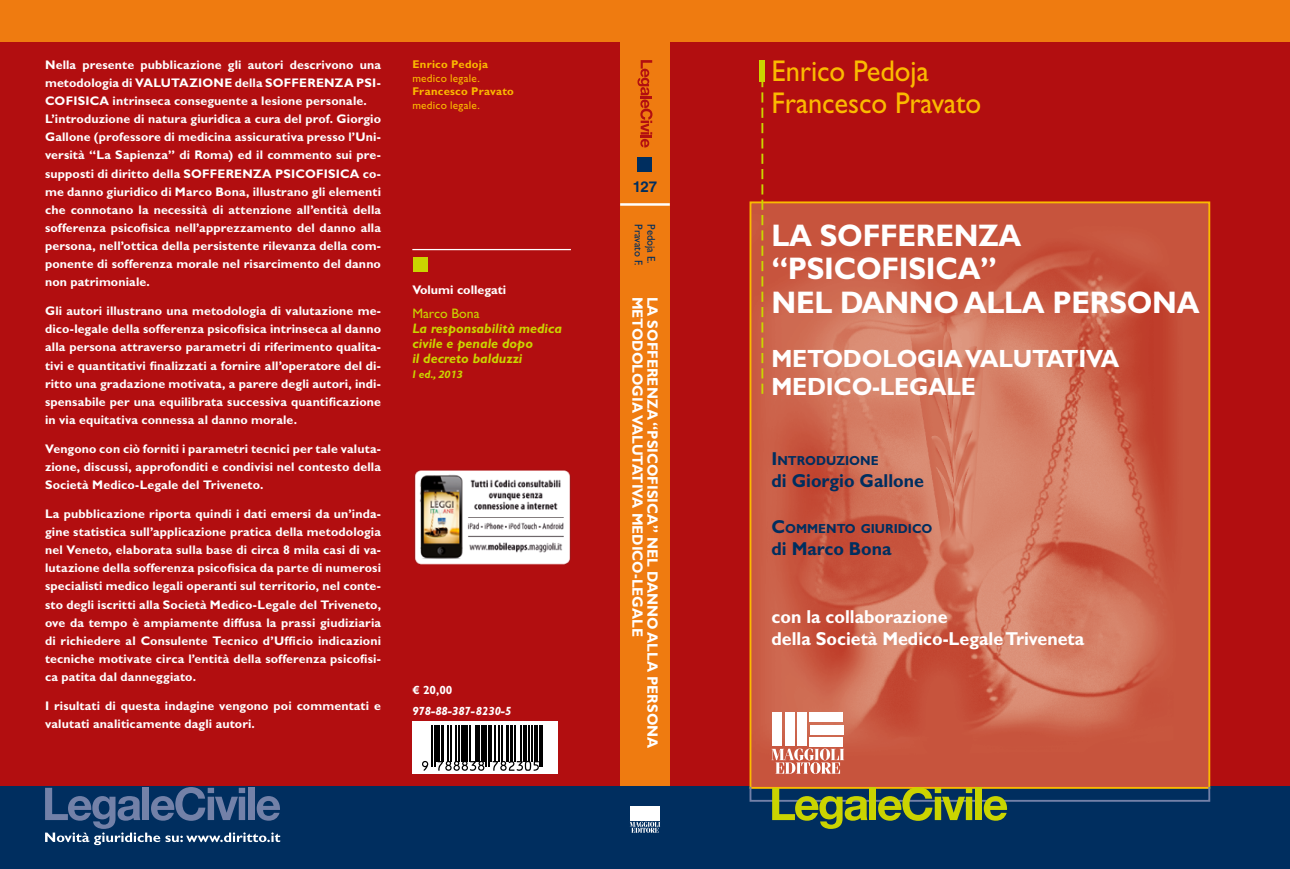
<style>
.page{position:relative;width:1290px;height:869px;background:#fff}
.page>*{position:absolute;margin:0;border:0;box-sizing:border-box;transform-origin:0 0}
.t1{font:700 31.25px/33.8px "Gill Sans Std";letter-spacing:-.01em;color:#fff;scale:.94 1}
.t2{font:30px/32.5px "Gill Sans Std";letter-spacing:-.005em;color:#fbba00;scale:.95 1}
.t3{font:700 25px/28.8px "Gill Sans Std";letter-spacing:-.01em;color:#fff;scale:.95 1}
.t4{font:700 18.75px/22.5px "Gill Sans Std";color:#fff;scale:.95 1}
.t5{font:700 18.75px "Gill Sans Std";color:#002e5f;scale:.95 1}
.t6{font:700 15px/15px "Gill Sans Std";color:#fff;scale:.95 1}
.t7{font:700 15px "Helvetica LT Std";color:#002e5f}
.t8{font:italic 700 13.75px/15px "Gill Sans Std";color:#cad400}
.t9{font:13.75px "Gill Sans Std";color:#cad400}
.t10{font:700 13.12px "Gill Sans Std";color:#002e5f;scale:.95 1}
.t11{font:700 12.5px/18.1px "Gill Sans Std";letter-spacing:.01em;color:#fff;text-align:justify}
.t12{font:italic 700 11.88px "Gill Sans Std";color:#fff}
.t13{font:700 11.88px "Gill Sans Std";color:#fff}
.t14{font:700 11.25px "Gill Sans Std";color:#fbba00}
.t15{font:11.25px "Gill Sans Std";letter-spacing:.025em;color:#fbba00}
.t16{font:11.25px "Gill Sans Std";letter-spacing:-.005em;color:#002e5f;scale:.95 1}
.t17{font:italic 700 11.25px "Gill Sans Std";color:#cad400}
.s1{font-family:"Myriad Pro"}
.s2{font-size:18.75px}
</style>
<div class="page">
<div style="left:0;top:0;width:1290px;height:868px;background:#b20e10"></div>
<div style="left:0;top:0;width:1290px;height:42px;background:#ef7b10"></div>
<div style="left:620px;top:0;width:50px;height:859px;background:#ef7b10"></div>
<div style="left:638px;top:157px;width:14px;height:15px;background:#002e5f"></div>
<div style="left:0;top:786px;width:1290px;height:82px;background:#002e5f"></div>
<hr style="left:646px;top:816px;width:14px;height:4px;background:#fff">
<hr style="left:646px;top:811px;width:14px;height:4px;background:#fff">
<svg style="left:646px;top:806px;width:14px;height:3px"></svg>
<svg style="left:630px;top:821px;width:30px;height:11px"></svg>
<hr style="left:640px;top:805px;width:4px;height:15px;background:#fff">
<hr style="left:635px;top:805px;width:4px;height:15px;background:#fff">
<hr style="left:630px;top:805px;width:4px;height:15px;background:#fff">
<hr style="left:620px;top:203px;width:50px;height:3px;background:#fff">
<svg style="left:637px;top:60px;width:15px;height:88px"></svg>
<svg style="left:45px;top:787px;width:235px;height:57px"></svg>
<div style="left:413px;top:257px;width:15px;height:15px;background:#cad400"></div>
<hr style="left:412px;top:249px;width:159px;height:1px;background:#fff">
<img style="left:414px;top:470px;width:157px;height:95px">
<svg style="left:412px;top:721px;width:146px;height:52px;background:#cacaca"></svg>
<svg style="left:422px;top:760px;width:6px;height:10px"></svg>
<hr style="left:432px;top:725px;width:1px;height:41px;background:#000">
<hr style="left:434px;top:725px;width:1px;height:41px;background:#000">
<hr style="left:436px;top:725px;width:4px;height:35px;background:#000">
<hr style="left:441px;top:725px;width:2px;height:35px;background:#000">
<hr style="left:447px;top:725px;width:1px;height:35px;background:#000">
<hr style="left:451px;top:725px;width:1px;height:35px;background:#000">
<hr style="left:455px;top:725px;width:1px;height:35px;background:#000">
<hr style="left:459px;top:725px;width:1px;height:35px;background:#000">
<hr style="left:461px;top:725px;width:2px;height:35px;background:#000">
<hr style="left:464px;top:725px;width:4px;height:35px;background:#000">
<hr style="left:469px;top:725px;width:1px;height:35px;background:#000">
<hr style="left:475px;top:725px;width:1px;height:35px;background:#000">
<svg style="left:438px;top:760px;width:46px;height:10px"></svg>
<hr style="left:477px;top:725px;width:3px;height:35px;background:#000">
<hr style="left:481px;top:725px;width:3px;height:35px;background:#000">
<hr style="left:485px;top:725px;width:2px;height:41px;background:#000">
<hr style="left:488px;top:725px;width:1px;height:41px;background:#000">
<hr style="left:490px;top:725px;width:1px;height:35px;background:#000">
<hr style="left:495px;top:725px;width:1px;height:35px;background:#000">
<hr style="left:498px;top:725px;width:1px;height:35px;background:#000">
<hr style="left:502px;top:725px;width:1px;height:35px;background:#000">
<hr style="left:507px;top:725px;width:2px;height:35px;background:#000">
<hr style="left:510px;top:725px;width:2px;height:35px;background:#000">
<hr style="left:515px;top:725px;width:1px;height:35px;background:#000">
<hr style="left:521px;top:725px;width:1px;height:35px;background:#000">
<hr style="left:523px;top:725px;width:3px;height:35px;background:#000">
<hr style="left:529px;top:725px;width:1px;height:35px;background:#000">
<svg style="left:492px;top:760px;width:47px;height:10px"></svg>
<hr style="left:531px;top:725px;width:1px;height:35px;background:#000">
<hr style="left:535px;top:725px;width:3px;height:35px;background:#000">
<hr style="left:539px;top:725px;width:1px;height:41px;background:#000">
<hr style="left:542px;top:725px;width:1px;height:41px;background:#000">
<img style="left:752px;top:204px;width:455px;height:581px">
<div style="left:809px;top:736px;width:34px;height:10px;background:#fff"></div>
<div style="left:809px;top:724px;width:34px;height:10px;background:#fff"></div>
<div style="left:809px;top:712px;width:34px;height:9px;background:#fff"></div>
<svg style="left:771px;top:748px;width:73px;height:25px;background:#dd9789"></svg>
<div style="left:797px;top:712px;width:10px;height:34px;background:#fff"></div>
<div style="left:785px;top:712px;width:9px;height:34px;background:#fff"></div>
<div style="left:772px;top:712px;width:10px;height:34px;background:#fff"></div>
<div style="left:759px;top:60px;width:6px;height:22px;background:#cad400"></div>
<svg style="left:761px;top:82px;width:2px;height:311px"></svg>
<svg style="left:772px;top:787px;width:95px;height:41px"></svg>
<div style="left:870px;top:787px;width:6px;height:32px;background:#cad400"></div>
<svg style="left:878px;top:786px;width:94px;height:34px"></svg>
<div style="left:975px;top:787px;width:7px;height:32px;background:#cad400"></div>
<svg style="left:984px;top:796px;width:23px;height:24px"></svg>
<p class="t11" style="left:45px;top:55px;width:337px">Nella presente pubblicazione gli autori descrivono una metodologia di VALUTAZIONE</p>
<p class="t11" style="left:235px;top:73px;width:41px">della SOFFERENZA</p>
<p class="t11" style="left:356px;top:73px;width:26px">PSI-</p>
<p class="t11" style="left:45px;top:92px;width:337px;text-align:left;text-indent:68px">intrinseca conseguente a lesione personale.<br>L’introduzione di natura giuridica a cura del prof. Giorgio Gallone (professore di medicina assicurativa presso l’Uni&shy;versità “La Sapienza” di Roma) ed il commento sui pre&shy;supposti di diritto della SOFFERENZA</p>
<p class="t11" style="left:45px;top:92px;width:9px">COFISICA</p>
<p class="t11" style="left:275px;top:164px;width:17px">PSICOFISICA</p>
<p class="t11" style="left:45px;top:164px;width:337px;text-indent:318px">co&shy;me danno giuridico di Marco Bona, illustrano gli elementi che connotano la necessità di attenzione all’entità della sofferenza psicofisica nell’apprezzamento del danno alla persona, nell’ottica della persistente rilevanza della com&shy;ponente di sofferenza morale nel risarcimento del danno non patrimoniale.</p>
<p class="t11" style="left:45px;top:302px;width:337px">Gli autori illustrano una metodologia di valutazione me&shy;dico-legale della sofferenza psicofisica intrinseca al danno alla persona attraverso parametri di riferimento qualita&shy;tivi e quantitativi finalizzati a fornire all’operatore del di&shy;ritto una gradazione motivata, a parere degli autori, indi&shy;spensabile per una equilibrata successiva quantificazione in via equitativa connessa al danno morale.</p>
<p class="t11" style="left:45px;top:439px;width:337px">Vengono con ciò forniti i parametri tecnici per tale valuta&shy;zione, discussi, approfonditi e condivisi nel contesto della Società M edico-Legale del Triveneto.</p>
<p class="t11" style="left:45px;top:504px;width:337px">La pubblicazione riporta quindi i dati emersi da un’inda&shy;gine statistica sull’applicazione pratica della metodologia nel Veneto, elaborata sulla base di circa 8 mila casi di va&shy;lutazione della sofferenza psicofisica da parte di numerosi specialisti medico legali operanti sul territorio, nel conte&shy;sto degli iscritti alla Società M edico-Legale del Triveneto, ove da tempo è ampiamente diffusa la prassi giudiziaria di richiedere al Consulente Tecnico d’Ufficio indicazioni tecniche motivate circa l’entità della sofferenza psicofisi&shy;ca patita dal danneggiato.</p>
<p class="t11" style="left:45px;top:696px;width:337px">I risultati di questa indagine vengono poi commentati e valutati analiticamente dagli autori.</p>
<p class="t14" style="left:412px;top:57px;width:77px">Enrico Pedoja</p>
<p class="t15" style="left:412px;top:71px;width:69px">medico legale.</p>
<p class="t14" style="left:412px;top:85px;width:103px">Francesco Pravato</p>
<p class="t15" style="left:412px;top:99px;width:69px">medico legale.</p>
<p class="t11" style="left:412px;top:280px;width:95px">Volumi collegati</p>
<p class="t9" style="left:412px;top:305px;width:69px">Marco Bona</p>
<p class="t8" style="left:412px;top:321px;width:151px">La responsabilità medica civile e penale dopo<br>il decreto balduzzi</p>
<p class="t17" style="left:412px;top:367px;width:52px">I ed., <span class="s1">2013</span></p>
<p class="t13" style="left:412px;top:682px;width:42px">€ 20,00</p>
<p class="t12" style="left:412px;top:703px;width:101px">978-88-387-8230-5</p>
<p class="t7" style="left:633px;top:178px;width:26px">127</p>
<p class="t16" style="left:645px;top:224px;width:45px;rotate:90deg">Pravato F.</p>
<p class="t16" style="left:658px;top:224px;width:43px;rotate:90deg">Pedoja E.</p>
<p class="t6" style="left:660px;top:296px;width:476px;rotate:90deg">La sofferenza “Psicofisica” Nel danno alla persona metodologia valutativa medICo-legale</p>
<h2 class="t2" style="left:771px;top:54px;width:222px">Enrico Pedoja<br>Francesco Pravato</h2>
<h1 class="t1" style="left:771px;top:218px;width:457px">La sofferenza “Psicofisica”<br>Nel danno alla persona</h1>
<h3 class="t3" style="left:771px;top:343px;width:368px">metodologia valutativa medico-legale</h3>
<p class="t10" style="left:771px;top:452px;width:114px"><span class="s2">I</span>NTRODUZIONE</p>
<h3 class="t5" style="left:771px;top:470px;width:162px">di Giorgio Gallone</h3>
<p class="t10" style="left:771px;top:520px;width:171px"><span class="s2">C</span>OMMENTO GIURIDICO</p>
<h3 class="t5" style="left:771px;top:537px;width:128px">di Marco Bona</h3>
<h3 class="t4" style="left:771px;top:604px;width:331px">con la collaborazione<br>della Società Medico-Legale Triveneta</h3>
</div>
